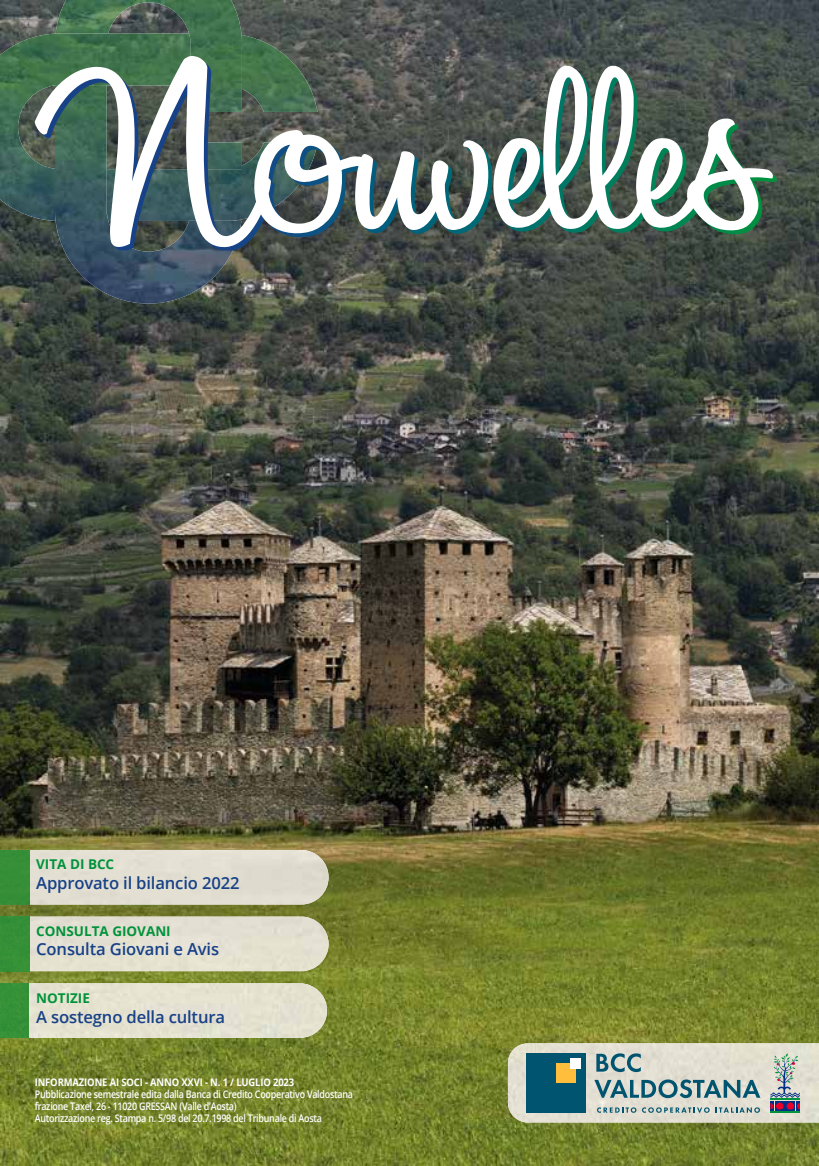
<style>
.page{position:relative;width:819px;height:1166px;background:#fff}
.page>*{position:absolute;margin:0;border:0;box-sizing:border-box;transform-origin:0 0}
.t1{font:600 16.62px "Open Sans";letter-spacing:-.01em;color:#184287}
.t2{font:700 13.47px "Open Sans";color:#00933a}
.t3{font:600 10.5px/12.2px "Open Sans";letter-spacing:-.025em;color:#fff;scale:.85 1}
.t4{font:700 10.5px "Open Sans";letter-spacing:-.015em;color:#fff;scale:.9 1}
</style>
<div class="page">
<img style="left:0;top:0;width:819px;height:1166px">
<img style="left:0;top:34px;width:317px;height:187px">
<img style="left:55px;top:0;width:187px;height:304px">
<svg style="left:35px;top:56px;width:738px;height:191px"></svg>
<div style="left:30px;top:850px;width:298px;height:54px;background:#e3dfd3"></div>
<div style="left:0;top:850px;width:30px;height:54px;background:#358f37"></div>
<div style="left:0;top:916px;width:328px;height:55px;background:#e3e0d1"></div>
<div style="left:0;top:917px;width:30px;height:54px;background:#359037"></div>
<div style="left:29px;top:983px;width:298px;height:55px;background:#e5e2d0"></div>
<div style="left:0;top:983px;width:29px;height:55px;background:#359137"></div>
<div style="left:508px;top:1043px;width:311px;height:79px;background:#e3dfd2"></div>
<div style="left:526px;top:1053px;width:59px;height:60px;background:#005470"></div>
<div style="left:556px;top:1063px;width:19px;height:20px;background:#ffbf3c"></div>
<div style="left:570px;top:1058px;width:10px;height:10px;background:#fff"></div>
<svg style="left:596px;top:1053px;width:44px;height:19px"></svg>
<svg style="left:594px;top:1079px;width:166px;height:19px;background:#85a5aa"></svg>
<svg style="left:597px;top:1107px;width:39px;height:6px"></svg>
<svg style="left:642px;top:1107px;width:67px;height:6px"></svg>
<svg style="left:715px;top:1107px;width:44px;height:6px"></svg>
<hr style="left:770px;top:1111px;width:29px;height:2px;background:#00953b">
<svg style="left:770px;top:1053px;width:30px;height:57px;background:#a6a7ab"></svg>
<p class="t2" style="left:36px;top:854px;width:79px">VITA DI BCC</p>
<h1 class="t1" style="left:36px;top:871px;width:205px">Approvato il bilancio 2022</h1>
<p class="t2" style="left:36px;top:921px;width:136px">CONSULTA GIOVANI</p>
<h1 class="t1" style="left:36px;top:938px;width:184px">Consulta Giovani e Avis</h1>
<p class="t2" style="left:36px;top:989px;width:55px">NOTIZIE</p>
<h1 class="t1" style="left:36px;top:1006px;width:190px">A sostegno della cultura</h1>
<p class="t4" style="left:35px;top:1074px;width:290px">INFORMAZIONE AI SOCI - ANNO XXVI - N. 1 / LUGLIO 2023</p>
<p class="t3" style="left:35px;top:1088px;width:376px">Pubblicazione semestrale edita dalla Banca di Credito Cooperativo Valdostana frazione Taxel, 26 - 11020 GRESSAN (Valle d’Aosta)<br>Autorizzazione reg. Stampa n. 5/98 del 20.7.1998 del Tribunale di Aosta</p>
</div>
